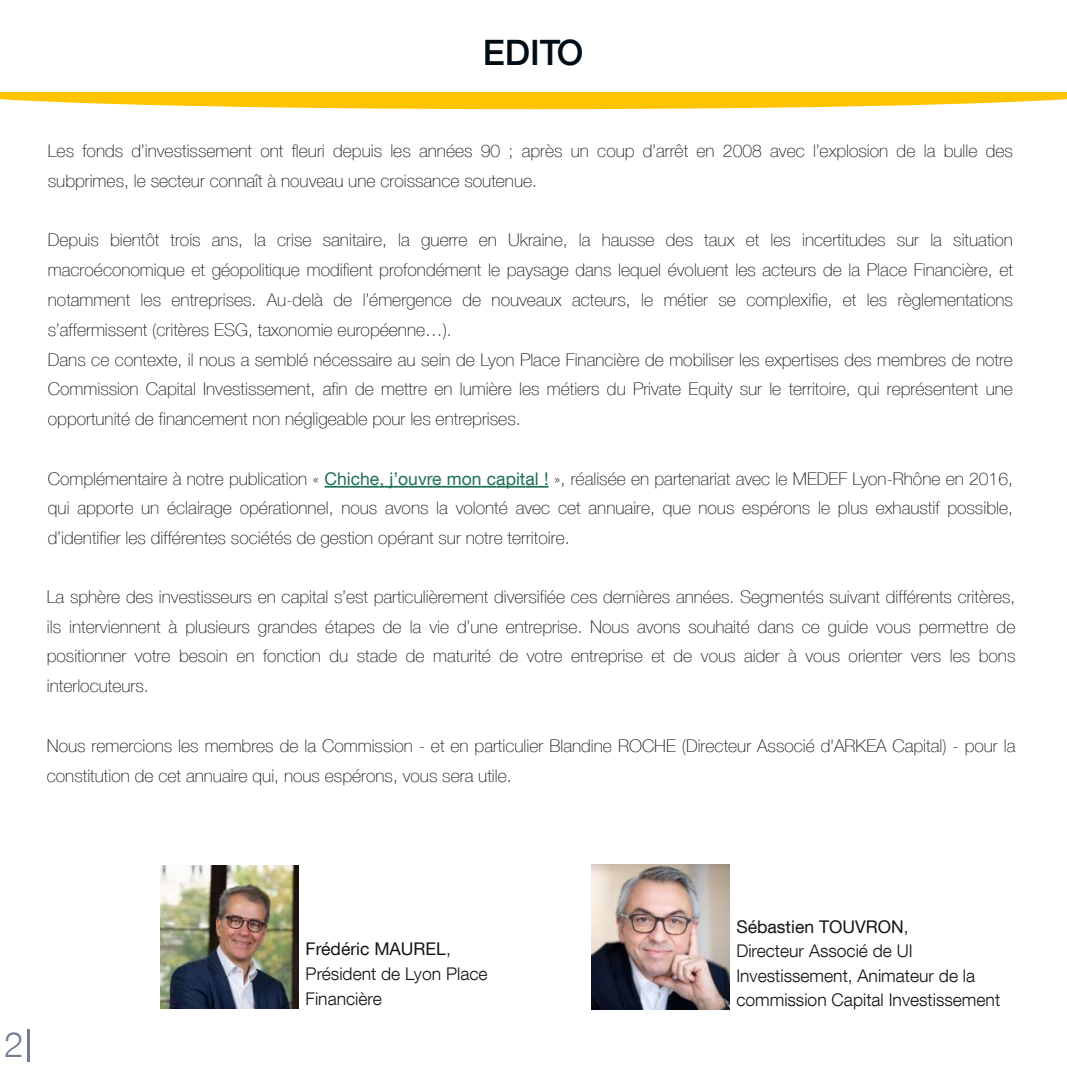
<style>
.page{position:relative;width:1067px;height:1067px;background:#fff}
.page>*{position:absolute;margin:0;border:0;box-sizing:border-box;transform-origin:0 0}
.t1{font:500 35px "Helvetica Neue";color:#000d17}
.t2{font:300 35px "Helvetica Neue";color:#707e94}
.t3{font:100 17.5px/29.8px "Helvetica Neue";color:#161413}
.t4{font:300 17.5px/24.5px "Helvetica Neue";color:#161413}
.s1{font-weight:400;color:#1d7052}
.s2{font-weight:400}
</style>
<div class="page">
<svg style="left:324px;top:486px;width:224px;height:1px"></svg>
<img style="left:161px;top:866px;width:137px;height:142px">
<img style="left:591px;top:864px;width:139px;height:145px">
<svg style="left:0;top:92px;width:1067px;height:17px;background:#ffcd28"></svg>
<hr style="left:27px;top:1029px;width:2px;height:33px;background:#707e94">
<h1 class="t1" style="left:483px;top:29px;width:102px">EDITO</h1>
<p class="t3" style="left:48px;top:136px;width:966px">Les fonds d’investissement ont fleuri depuis les années 90 ; après un coup d’arrêt en 2008 avec l’explosion de la bulle des subprimes, le secteur connaît à nouveau une croissance soutenue.</p>
<p class="t3" style="left:48px;top:225px;width:966px">Depuis bientôt trois ans, la crise sanitaire, la guerre en Ukraine, la hausse des taux et les incertitudes sur la situation macroéconomique et géopolitique modifient profondément le paysage dans lequel évoluent les acteurs de la Place Financière, et notamment les entreprises. Au-delà de l’émergence de nouveaux acteurs, le métier se complexifie, et les règlementations s’affermissent (critères ESG, taxonomie européenne…).<br>Dans ce contexte, il nous a semblé nécessaire au sein de Lyon Place Financière de mobiliser les expertises des membres de notre Commission Capital Investissement, afin de mettre en lumière les métiers du Private Equity sur le territoire, qui représentent une opportunité de financement non négligeable pour les entreprises.</p>
<p class="t3" style="left:48px;top:463px;width:966px;text-align:justify">Complémentaire à notre publication « <span class="s1">Chiche, j’ouvre mon capital !</span> », réalisée en partenariat avec le MEDEF Lyon-Rhône en 2016, qui apporte un éclairage opérationnel, nous avons la volonté avec cet annuaire, que nous espérons le plus exhaustif possible, d’identifier les différentes sociétés de gestion opérant sur notre territoire.</p>
<p class="t3" style="left:47px;top:581px;width:970px;text-align:justify">La sphère des investisseurs en capital s’est particulièrement diversifiée ces dernières années. Segmentés suivant différents critères, ils interviennent à plusieurs grandes étapes de la vie d’une entreprise. Nous avons souhaité dans ce guide vous permettre de positionner votre besoin en fonction du stade de maturité de votre entreprise et de vous aider à vous orienter vers les bons interlocuteurs.</p>
<p class="t3" style="left:47px;top:730px;width:970px">Nous remercions les membres de la Commission - et en particulier Blandine ROCHE (Directeur Associé d'ARKEA Capital) - pour la constitution de cet annuaire qui, nous espérons, vous sera utile.</p>
<h1 class="t2" style="left:4px;top:1020px;width:21px">2</h1>
<p class="t4" style="left:306px;top:936px;width:183px"><span class="s2">Frédéric MAUREL</span>,<br>Président de Lyon Place<br>Financière</p>
<p class="t4" style="left:736px;top:913px;width:265px"><span class="s2">Sébastien TOUVRON</span>,<br>Directeur Associé de UI<br>Investissement, Animateur de la commission Capital Investissement</p>
</div>
